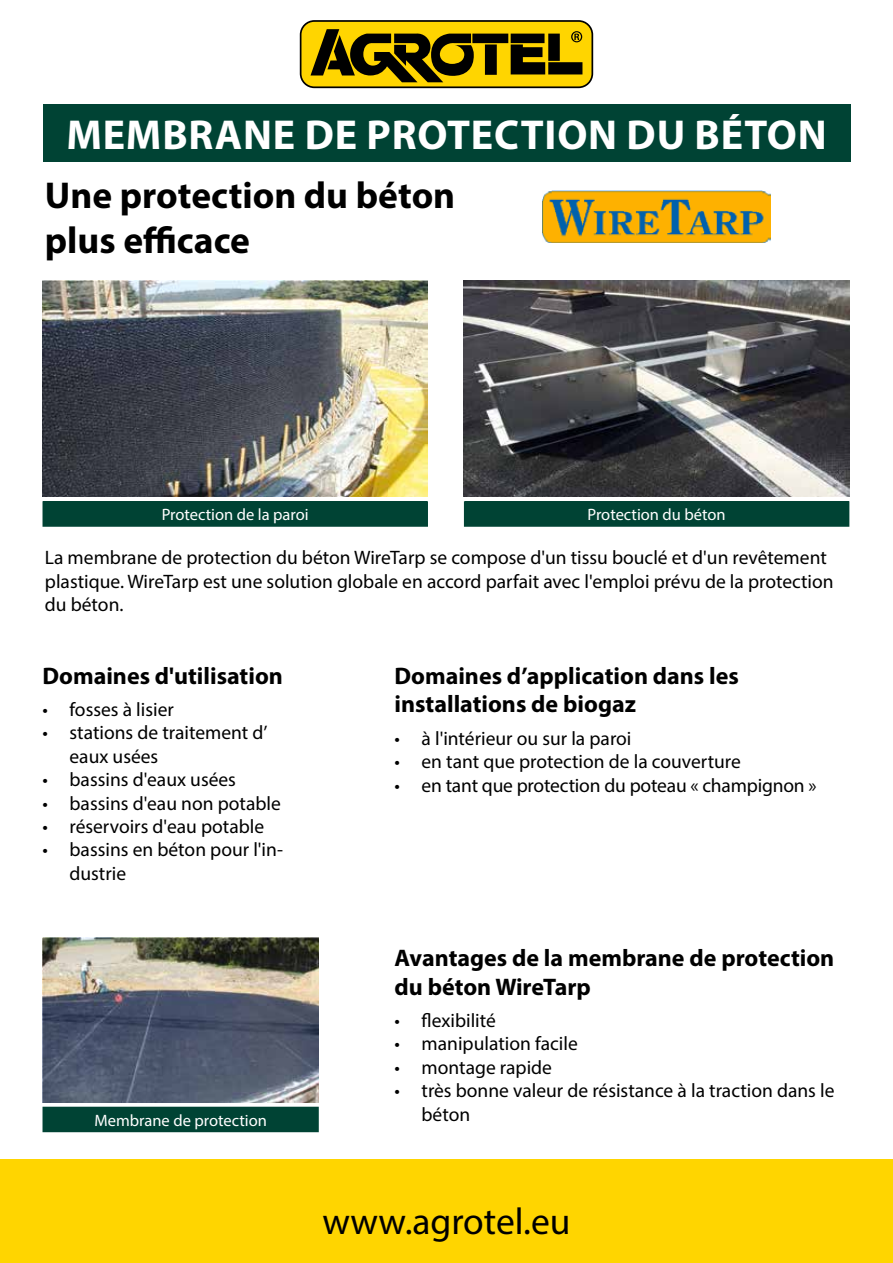
<style>
.page{position:relative;width:893px;height:1263px;background:#fff}
.page>*{position:absolute;margin:0;border:0;box-sizing:border-box;transform-origin:0 0}
.t1{font:700 42px "Myriad Pro";letter-spacing:.02em;color:#fff}
.t2{font:700 37.5px/45px "Myriad Pro";color:#000}
.t3{font:37.5px "Myriad Pro";color:#000}
.t4{font:700 24px/28.8px "Myriad Pro";color:#000}
.t5{font:19.5px/23.4px "Myriad Pro";color:#000}
.t6{font:16.5px "Myriad Pro";color:#fff}
</style>
<div class="page">
<svg style="left:300px;top:20px;width:293px;height:68px"></svg>
<div style="left:43px;top:104px;width:808px;height:58px;background:#004334"></div>
<img style="left:43px;top:280px;width:385px;height:217px">
<img style="left:464px;top:280px;width:385px;height:217px">
<div style="left:43px;top:502px;width:384px;height:24px;background:#004334"></div>
<div style="left:43px;top:501px;width:385px;height:26px;border:2px solid #004334"></div>
<div style="left:465px;top:502px;width:384px;height:24px;background:#004334"></div>
<div style="left:464px;top:501px;width:385px;height:26px;border:2px solid #004334"></div>
<div style="left:0;top:1160px;width:893px;height:103px;background:#ffd500"></div>
<img style="left:43px;top:937px;width:276px;height:166px">
<div style="left:43px;top:1107px;width:275px;height:24px;background:#004334"></div>
<div style="left:43px;top:1107px;width:276px;height:25px;border:2px solid #004334"></div>
<img style="left:543px;top:191px;width:228px;height:51px">
<h1 class="t1" style="left:66px;top:107px;width:762px">MEMBRANE DE PROTECTION DU BÉTON</h1>
<h2 class="t2" style="left:45px;top:172px;width:412px">Une protection du béton plus efficace</h2>
<p class="t6" style="left:162px;top:504px;width:148px">Protection de la paroi</p>
<p class="t6" style="left:588px;top:504px;width:140px">Protection du béton</p>
<p class="t5" style="left:45px;top:546px;width:790px">La membrane de protection du béton WireTarp se compose d'un tissu bouclé et d'un revêtement plastique. WireTarp est une solution globale en accord parfait avec l'emploi prévu de la protection du béton.</p>
<p class="t4" style="left:43px;top:660px;width:242px">Domaines d'utilisation</p>
<p class="t5" style="left:43px;top:697px;width:133px">• fosses à lisier</p>
<p class="t5" style="left:70px;top:721px;width:200px;text-indent:-27px">• stations de traitement d’ eaux usées</p>
<p class="t5" style="left:43px;top:768px;width:195px">• bassins d'eaux usées</p>
<p class="t5" style="left:43px;top:791px;width:240px">• bassins d'eau non potable</p>
<p class="t5" style="left:43px;top:814px;width:223px">• réservoirs d'eau potable</p>
<p class="t5" style="left:70px;top:838px;width:215px;text-indent:-27px">• bassins en béton pour l'in&shy;dustrie</p>
<p class="t6" style="left:94px;top:1110px;width:174px">Membrane de protection</p>
<p class="t4" style="left:394px;top:660px;width:346px">Domaines d’application dans les installations de biogaz</p>
<p class="t5" style="left:394px;top:726px;width:238px">• à l'intérieur ou sur la paroi</p>
<p class="t5" style="left:394px;top:750px;width:348px">• en tant que protection de la couverture</p>
<p class="t5" style="left:394px;top:773px;width:424px">• en tant que protection du poteau « champignon »</p>
<p class="t4" style="left:394px;top:942px;width:441px">Avantages de la membrane de protection du béton WireTarp</p>
<p class="t5" style="left:394px;top:1008px;width:103px">• flexibilité</p>
<p class="t5" style="left:394px;top:1032px;width:185px">• manipulation facile</p>
<p class="t5" style="left:394px;top:1055px;width:159px">• montage rapide</p>
<p class="t5" style="left:422px;top:1079px;width:414px;text-indent:-27px">• très bonne valeur de résistance à la traction dans le béton</p>
<h2 class="t3" style="left:322px;top:1198px;width:249px">www.agrotel.eu</h2>
</div>
